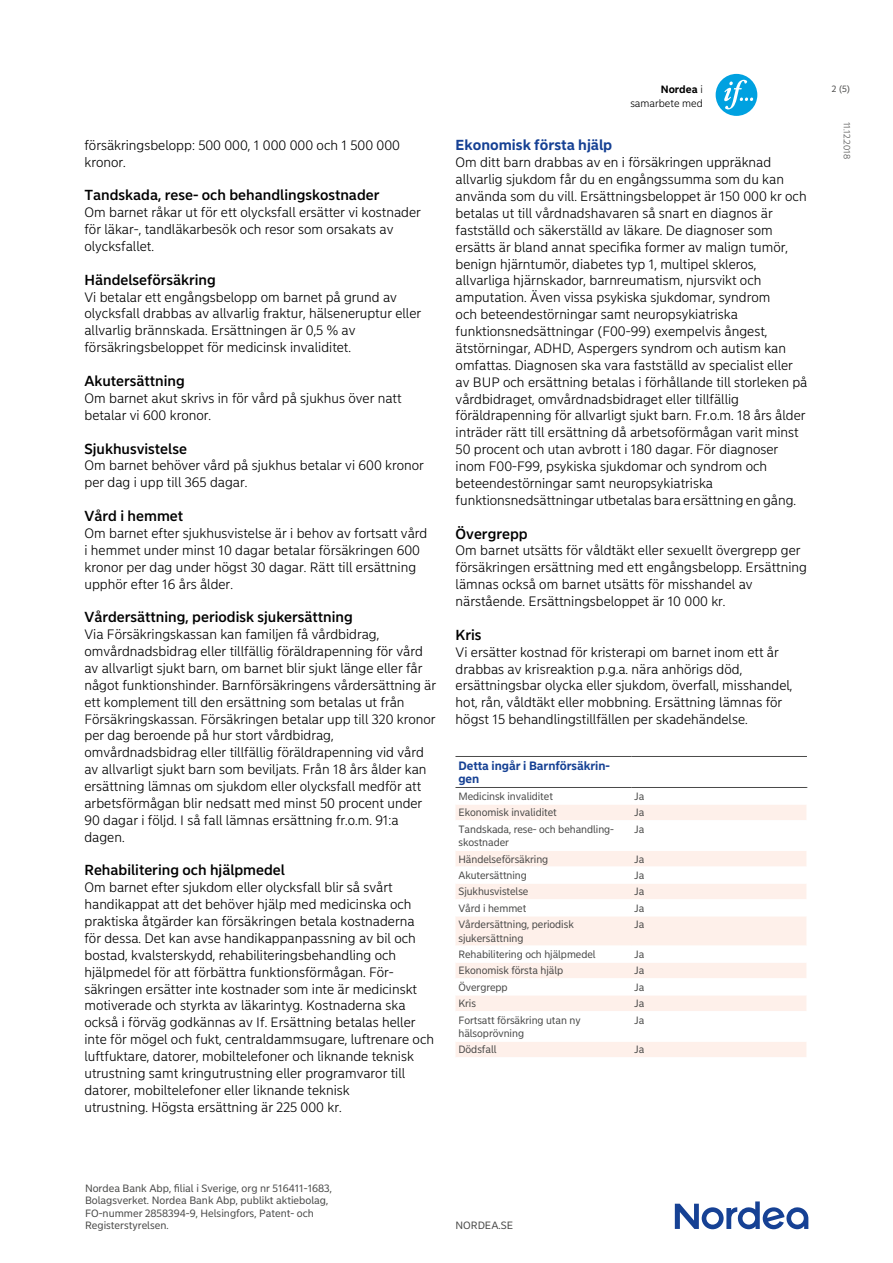
<style>
.page{position:relative;width:893px;height:1263px;background:#fff}
.page>*{position:absolute;margin:0;border:0;box-sizing:border-box;transform-origin:0 0}
.t1{font:500 14.4px "Nordea Sans Small";color:#000}
.t2{font:700 14.4px "Nordea Sans Small";color:#164194}
.t3{font:300 13.5px/16.8px "Nordea Sans Small";color:#000}
.t4{font:700 12px/13.5px "Nordea Sans Small";letter-spacing:-.005em;color:#164194}
.t5{font:10.5px/13.5px "Nordea Sans Small";letter-spacing:-.005em;color:#4a4a49}
.t6{font:300 10.5px "Nordea Sans Small";color:#000}
.t7{font:700 10.5px "Nordea Sans Small";color:#000}
.t8{font:300 9px "Nordea Sans Small";color:#4a4a49}
.t9{font:9px "Nordea Sans Small";color:#4a4a49}
.s1{font-weight:300}
</style>
<div class="page">
<svg style="left:455px;top:805px;width:351px;height:252px"></svg>
<hr style="left:455px;top:756px;width:176px;height:1px;background:#4a4a49">
<hr style="left:631px;top:756px;width:176px;height:1px;background:#4a4a49">
<hr style="left:455px;top:787px;width:176px;height:1px;background:#4a4a49">
<hr style="left:631px;top:787px;width:176px;height:1px;background:#4a4a49">
<hr style="left:455px;top:820px;width:176px;height:1px;background:#fff">
<hr style="left:631px;top:820px;width:176px;height:1px;background:#fff">
<hr style="left:455px;top:850px;width:176px;height:1px;background:#fff">
<hr style="left:631px;top:850px;width:176px;height:1px;background:#fff">
<hr style="left:455px;top:866px;width:176px;height:1px;background:#fff">
<hr style="left:631px;top:866px;width:176px;height:1px;background:#fff">
<hr style="left:455px;top:883px;width:176px;height:1px;background:#fff">
<hr style="left:631px;top:883px;width:176px;height:1px;background:#fff">
<hr style="left:455px;top:899px;width:176px;height:1px;background:#fff">
<hr style="left:631px;top:899px;width:176px;height:1px;background:#fff">
<hr style="left:455px;top:916px;width:176px;height:1px;background:#fff">
<hr style="left:631px;top:916px;width:176px;height:1px;background:#fff">
<hr style="left:455px;top:945px;width:176px;height:1px;background:#fff">
<hr style="left:631px;top:945px;width:176px;height:1px;background:#fff">
<hr style="left:455px;top:962px;width:176px;height:1px;background:#fff">
<hr style="left:631px;top:962px;width:176px;height:1px;background:#fff">
<hr style="left:455px;top:978px;width:176px;height:1px;background:#fff">
<hr style="left:631px;top:978px;width:176px;height:1px;background:#fff">
<hr style="left:455px;top:995px;width:176px;height:1px;background:#fff">
<hr style="left:631px;top:995px;width:176px;height:1px;background:#fff">
<hr style="left:455px;top:1011px;width:176px;height:1px;background:#fff">
<hr style="left:631px;top:1011px;width:176px;height:1px;background:#fff">
<hr style="left:455px;top:1041px;width:176px;height:1px;background:#fff">
<hr style="left:631px;top:1041px;width:176px;height:1px;background:#fff">
<div style="left:716px;top:74px;width:41px;height:42px;background:#00a1e0;border-radius:50%"></div>
<svg style="left:724px;top:80px;width:29px;height:29px"></svg>
<svg style="left:675px;top:1201px;width:133px;height:28px"></svg>
<p class="t3" style="left:84px;top:137px;width:317px">försäkringsbelopp: 500 000, 1 000 000 och 1 500 000 kronor.</p>
<p class="t1" style="left:84px;top:186px;width:296px">Tandskada, rese- och behandlingskostnader</p>
<p class="t3" style="left:84px;top:204px;width:338px">Om barnet råkar ut för ett olycksfall ersätter vi kostnader för läkar-, tandläkarbesök och resor som orsakats av olycksfallet.</p>
<p class="t1" style="left:84px;top:271px;width:133px">Händelseförsäkring</p>
<p class="t3" style="left:84px;top:289px;width:338px">Vi betalar ett engångsbelopp om barnet på grund av olycksfall drabbas av allvarlig fraktur, hälseneruptur eller allvarlig brännskada. Ersättningen är 0,5 % av försäkringsbeloppet för medicinsk invaliditet.</p>
<p class="t1" style="left:84px;top:372px;width:102px">Akutersättning</p>
<p class="t3" style="left:84px;top:390px;width:319px">Om barnet akut skrivs in för vård på sjukhus över natt betalar vi 600 kronor.</p>
<p class="t1" style="left:84px;top:440px;width:104px">Sjukhusvistelse</p>
<p class="t3" style="left:84px;top:457px;width:341px">Om barnet behöver vård på sjukhus betalar vi 600 kronor per dag i upp till 365 dagar.</p>
<p class="t1" style="left:84px;top:507px;width:100px">Vård i hemmet</p>
<p class="t3" style="left:84px;top:525px;width:344px">Om barnet efter sjukhusvistelse är i behov av fortsatt vård i hemmet under minst 10 dagar betalar försäkringen 600 kronor per dag under högst 30 dagar. Rätt till ersättning upphör efter 16 års ålder.</p>
<p class="t1" style="left:84px;top:608px;width:270px">Vårdersättning, periodisk sjukersättning</p>
<p class="t3" style="left:84px;top:626px;width:353px">Via Försäkringskassan kan familjen få vårdbidrag, omvårdnadsbidrag eller tillfällig föräldrapenning för vård av allvarligt sjukt barn, om barnet blir sjukt länge eller får något funktionshinder. Barnförsäkringens vårdersättning är ett komplement till den ersättning som betalas ut från Försäkringskassan. Försäkringen betalar upp till 320 kronor per dag beroende på hur stort vårdbidrag, omvårdnadsbidrag eller tillfällig föräldrapenning vid vård av allvarligt sjukt barn som beviljats. Från 18 års ålder kan ersättning lämnas om sjukdom eller olycksfall medför att arbetsförmågan blir nedsatt med minst 50 procent under 90 dagar i följd. I så fall lämnas ersättning fr.o.m. 91:a dagen.</p>
<p class="t1" style="left:84px;top:861px;width:202px">Rehabilitering och hjälpmedel</p>
<p class="t3" style="left:84px;top:879px;width:351px">Om barnet efter sjukdom eller olycksfall blir så svårt handikappat att det behöver hjälp med medicinska och praktiska åtgärder kan försäkringen betala kostnaderna för dessa. Det kan avse handikappanpassning av bil och bostad, kvalsterskydd, rehabiliteringsbehandling och hjälpmedel för att förbättra funktionsförmågan. För&shy;säkringen ersätter inte kostnader som inte är medicinskt motiverade och styrkta av läkarintyg. Kostnaderna ska också i förväg godkännas av If. Ersättning betalas heller inte för mögel och fukt, centraldammsugare, luftrenare och luftfuktare, datorer, mobiltelefoner och liknande teknisk utrustning samt kringutrustning eller programvaror till datorer, mobiltelefoner eller liknande teknisk<br>utrustning. Högsta ersättning är 225 000 kr.</p>
<p class="t7" style="left:661px;top:83px;width:43px">Nordea <span class="s1">i</span></p>
<p class="t9" style="left:832px;top:83px;width:20px">2 (5)</p>
<p class="t6" style="left:630px;top:97px;width:74px">samarbete med</p>
<p class="t8" style="left:852px;top:122px;width:39px;rotate:90deg">11.12.2018</p>
<p class="t2" style="left:456px;top:136px;width:158px">Ekonomisk första hjälp</p>
<p class="t3" style="left:456px;top:154px;width:353px">Om ditt barn drabbas av en i försäkringen uppräknad allvarlig sjukdom får du en engångssumma som du kan använda som du vill. Ersättningsbeloppet är 150 000 kr och betalas ut till vårdnadshavaren så snart en diagnos är fastställd och säkerställd av läkare. De diagnoser som ersätts är bland annat specifika former av malign tumör, benign hjärntumör, diabetes typ 1, multipel skleros, allvarliga hjärnskador, barnreumatism, njursvikt och amputation. Även vissa psykiska sjukdomar, syndrom<br>och beteendestörningar samt neuropsykiatriska funktionsnedsättningar (F00-99) exempelvis ångest, ätstörningar, ADHD, Aspergers syndrom och autism kan omfattas. Diagnosen ska vara fastställd av specialist eller av BUP och ersättning betalas i förhållande till storleken på vårdbidraget, omvårdnadsbidraget eller tillfällig föräldrapenning för allvarligt sjukt barn. Fr.o.m. 18 års ålder inträder rätt till ersättning då arbetsoförmågan varit minst 50 procent och utan avbrott i 180 dagar. För diagnoser inom F00-F99, psykiska sjukdomar och syndrom och beteendestörningar samt neuropsykiatriska funktionsnedsättningar utbetalas bara ersättning en gång.</p>
<p class="t1" style="left:456px;top:525px;width:74px">Övergrepp</p>
<p class="t3" style="left:456px;top:542px;width:353px">Om barnet utsätts för våldtäkt eller sexuellt övergrepp ger försäkringen ersättning med ett engångsbelopp. Ersättning lämnas också om barnet utsätts för misshandel av närstående. Ersättningsbeloppet är 10 000 kr.</p>
<p class="t1" style="left:456px;top:626px;width:27px">Kris</p>
<p class="t3" style="left:456px;top:644px;width:338px">Vi ersätter kostnad för kristerapi om barnet inom ett år drabbas av krisreaktion p.g.a. nära anhörigs död, ersättningsbar olycka eller sjukdom, överfall, misshandel, hot, rån, våldtäkt eller mobbning. Ersättning lämnas för högst 15 behandlingstillfällen per skadehändelse.</p>
<p class="t4" style="left:458px;top:759px;width:153px">Detta ingår i Barnförsäkrin&shy;gen</p>
<p class="t5" style="left:458px;top:790px;width:96px">Medicinsk invaliditet</p>
<p class="t5" style="left:634px;top:790px;width:12px">Ja</p>
<p class="t5" style="left:458px;top:806px;width:100px">Ekonomisk invaliditet</p>
<p class="t5" style="left:634px;top:806px;width:12px">Ja</p>
<p class="t5" style="left:458px;top:822px;width:157px">Tandskada, rese- och behandling&shy;skostnader</p>
<p class="t5" style="left:634px;top:822px;width:12px">Ja</p>
<p class="t5" style="left:458px;top:852px;width:91px">Händelseförsäkring</p>
<p class="t5" style="left:634px;top:852px;width:12px">Ja</p>
<p class="t5" style="left:458px;top:869px;width:70px">Akutersättning</p>
<p class="t5" style="left:634px;top:869px;width:12px">Ja</p>
<p class="t5" style="left:458px;top:885px;width:71px">Sjukhusvistelse</p>
<p class="t5" style="left:634px;top:885px;width:12px">Ja</p>
<p class="t5" style="left:458px;top:901px;width:69px">Vård i hemmet</p>
<p class="t5" style="left:634px;top:901px;width:12px">Ja</p>
<p class="t5" style="left:458px;top:918px;width:117px">Vårdersättning, periodisk sjukersättning</p>
<p class="t5" style="left:634px;top:918px;width:12px">Ja</p>
<p class="t5" style="left:458px;top:948px;width:139px">Rehabilitering och hjälpmedel</p>
<p class="t5" style="left:634px;top:948px;width:12px">Ja</p>
<p class="t5" style="left:458px;top:964px;width:106px">Ekonomisk första hjälp</p>
<p class="t5" style="left:634px;top:964px;width:12px">Ja</p>
<p class="t5" style="left:458px;top:980px;width:51px">Övergrepp</p>
<p class="t5" style="left:634px;top:980px;width:12px">Ja</p>
<p class="t5" style="left:458px;top:997px;width:19px">Kris</p>
<p class="t5" style="left:634px;top:997px;width:12px">Ja</p>
<p class="t5" style="left:458px;top:1013px;width:124px">Fortsatt försäkring utan ny hälsoprövning</p>
<p class="t5" style="left:634px;top:1013px;width:12px">Ja</p>
<p class="t5" style="left:458px;top:1043px;width:39px">Dödsfall</p>
<p class="t5" style="left:634px;top:1043px;width:12px">Ja</p>
<p class="t5" style="left:85px;top:1182px;width:249px;line-height:12.6px">Nordea Bank Abp, filial i Sverige, org nr 516411-1683, Bolagsverket. Nordea Bank Abp, publikt aktiebolag, FO-nummer 2858394-9, Helsingfors, Patent- och Registerstyrelsen.</p>
<p class="t5" style="left:455px;top:1218px;width:59px">NORDEA.SE</p>
</div>
